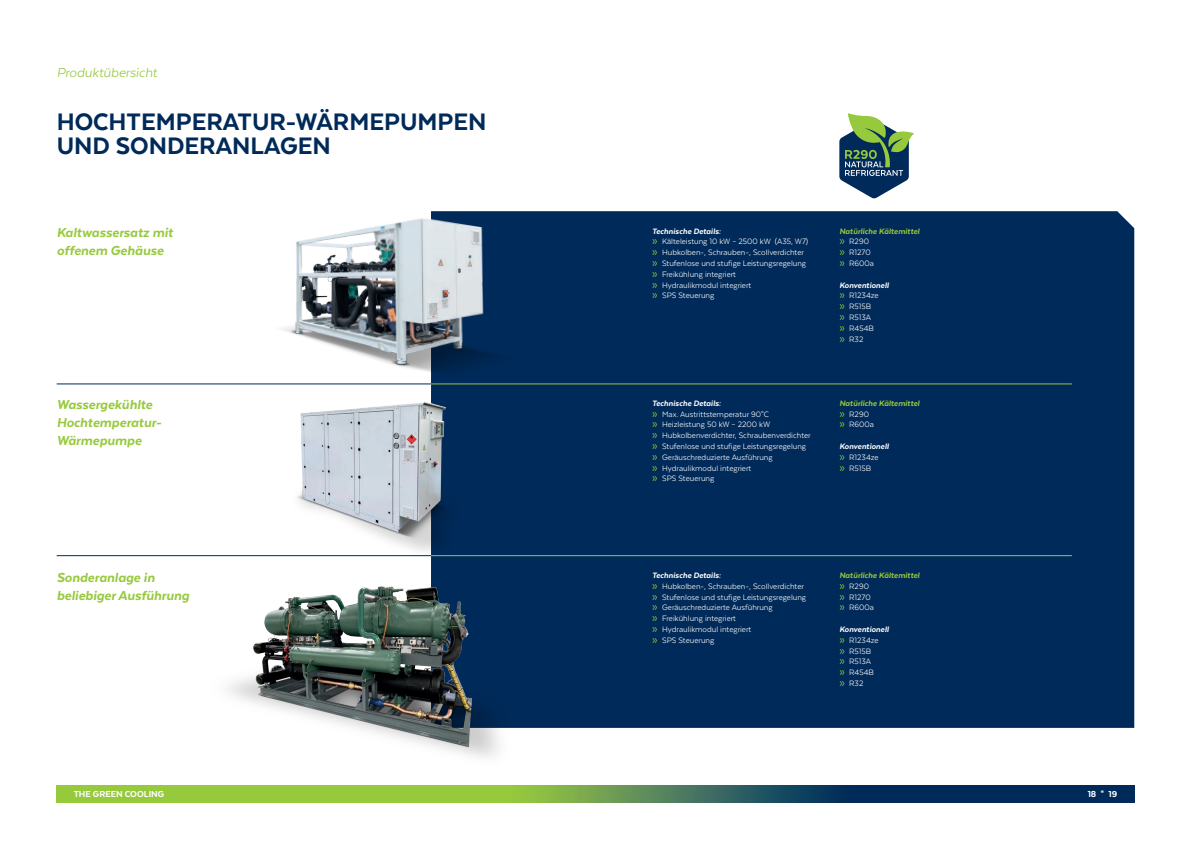
<style>
.page{position:relative;width:1191px;height:842px;background:#fff}
.page>*{position:absolute;margin:0;border:0;box-sizing:border-box;transform-origin:0 0}
.t1{font:800 27.5px/23.5px "Texta";color:#002a59}
.t2{font:italic 800 15px/18px "Texta";color:#97c93c}
.t3{font:italic 15px "Texta";color:#97c93c}
.t4{font:800 10px "Texta";color:#fff}
.t5{font:9px/10.8px "Texta";color:#fff}
.t6{font:italic 800 9px/10.8px "Texta";color:#97c93c}
.t7{font:italic 800 9px/10.8px "Texta";color:#fff}
.s1{font-weight:800;font-style:italic}
.s2{font-size:12px;color:#97c93c}
.s3{font-weight:400;font-style:normal;font-size:12px}
.s4{font-weight:400;font-style:normal;color:#fff}
.s5{font-weight:400;font-style:normal;font-size:12px;color:#97c93c}
.s6{font-weight:400;font-style:normal}
</style>
<div class="page">
<div style="left:467px;top:211px;width:667px;height:517px;background:#002a59"></div>
<hr style="left:57px;top:383px;width:374px;height:1px;background:#002a59">
<hr style="left:57px;top:555px;width:374px;height:1px;background:#002a59">
<hr style="left:431px;top:555px;width:640px;height:1px;background:#97c93c">
<hr style="left:431px;top:383px;width:640px;height:1px;background:#97c93c">
<img style="left:179px;top:555px;width:360px;height:203px">
<svg style="left:839px;top:113px;width:75px;height:86px"></svg>
<img style="left:279px;top:400px;width:188px;height:176px">
<img style="left:244px;top:211px;width:308px;height:189px">
<svg style="left:57px;top:785px;width:1077px;height:17px;background:#57864c"></svg>
<h2 class="t3" style="left:57px;top:65px;width:102px">Produktübersicht</h2>
<h1 class="t1" style="left:57px;top:110px;width:431px">HOCHTEMPERATUR-WÄRMEPUMPEN<br>UND SONDERANLAGEN</h1>
<h2 class="t2" style="left:57px;top:223px;width:118px">Kaltwassersatz mit offenem Gehäuse</h2>
<p class="t5" style="left:652px;top:225px;width:158px"><span class="s1">Technische Details:<br></span><span class="s2">»</span> Kälteleistung 10 kW – 2500 kW (A35, W7) <span class="s2">»</span> Hubkolben-, Schrauben-, Scollverdichter <span class="s2">»</span> Stufenlose und stufige Leistungsregelung <span class="s2">»</span> Freikühlung integriert<br><span class="s2">»</span> Hydraulikmodul integriert<br><span class="s2">»</span> SPS Steuerung</p>
<p class="t6" style="left:839px;top:225px;width:82px">Natürliche Kältemittel <span class="s3">»</span> <span class="s4">R290<br></span><span class="s3">»</span> <span class="s4">R1270<br></span><span class="s3">»</span> <span class="s4">R600a</span></p>
<p class="t5" style="left:839px;top:279px;width:51px"><span class="s1">Konventionell </span><span class="s2">»</span> R1234ze<br><span class="s2">»</span> R515B<br><span class="s2">»</span> R513A<br><span class="s2">»</span> R454B<br><span class="s2">»</span> R32</p>
<h2 class="t2" style="left:57px;top:396px;width:106px">Wassergekühlte<br>Hochtemperatur-<br>Wärmepumpe</h2>
<p class="t6" style="left:839px;top:398px;width:82px">Natürliche Kältemittel <span class="s3">»</span> <span class="s4">R290<br></span><span class="s3">»</span> <span class="s4">R600a</span></p>
<p class="t5" style="left:652px;top:398px;width:160px"><span class="s1">Technische Details:<br></span><span class="s2">»</span> Max. Austrittstemperatur 90°C<br><span class="s2">»</span> Heizleistung 50 kW – 2200 kW<br><span class="s2">»</span> Hubkolbenverdichter, Schraubenverdichter <span class="s2">»</span> Stufenlose und stufige Leistungsregelung <span class="s2">»</span> Geräuschreduzierte Ausführung<br><span class="s2">»</span> Hydraulikmodul integriert<br><span class="s2">»</span> SPS Steuerung</p>
<p class="t7" style="left:839px;top:441px;width:51px">Konventionell <span class="s5">»</span> <span class="s6">R1234ze<br></span><span class="s5">»</span> <span class="s6">R515B</span></p>
<h2 class="t2" style="left:57px;top:568px;width:134px">Sonderanlage in beliebiger Ausführung</h2>
<p class="t5" style="left:652px;top:570px;width:155px"><span class="s1">Technische Details:<br></span><span class="s2">»</span> Hubkolben-, Schrauben-, Scollverdichter <span class="s2">»</span> Stufenlose und stufige Leistungsregelung <span class="s2">»</span> Geräuschreduzierte Ausführung<br><span class="s2">»</span> Freikühlung integriert<br><span class="s2">»</span> Hydraulikmodul integriert<br><span class="s2">»</span> SPS Steuerung</p>
<p class="t6" style="left:839px;top:570px;width:82px">Natürliche Kältemittel <span class="s3">»</span> <span class="s4">R290<br></span><span class="s3">»</span> <span class="s4">R1270<br></span><span class="s3">»</span> <span class="s4">R600a</span></p>
<p class="t5" style="left:839px;top:624px;width:51px"><span class="s1">Konventionell </span><span class="s2">»</span> R1234ze<br><span class="s2">»</span> R515B<br><span class="s2">»</span> R513A<br><span class="s2">»</span> R454B<br><span class="s2">»</span> R32</p>
<p class="t4" style="left:74px;top:789px;width:92px">THE GREEN COOLING</p>
<p class="t4" style="left:1087px;top:789px;width:31px">18 * 19</p>
</div>
